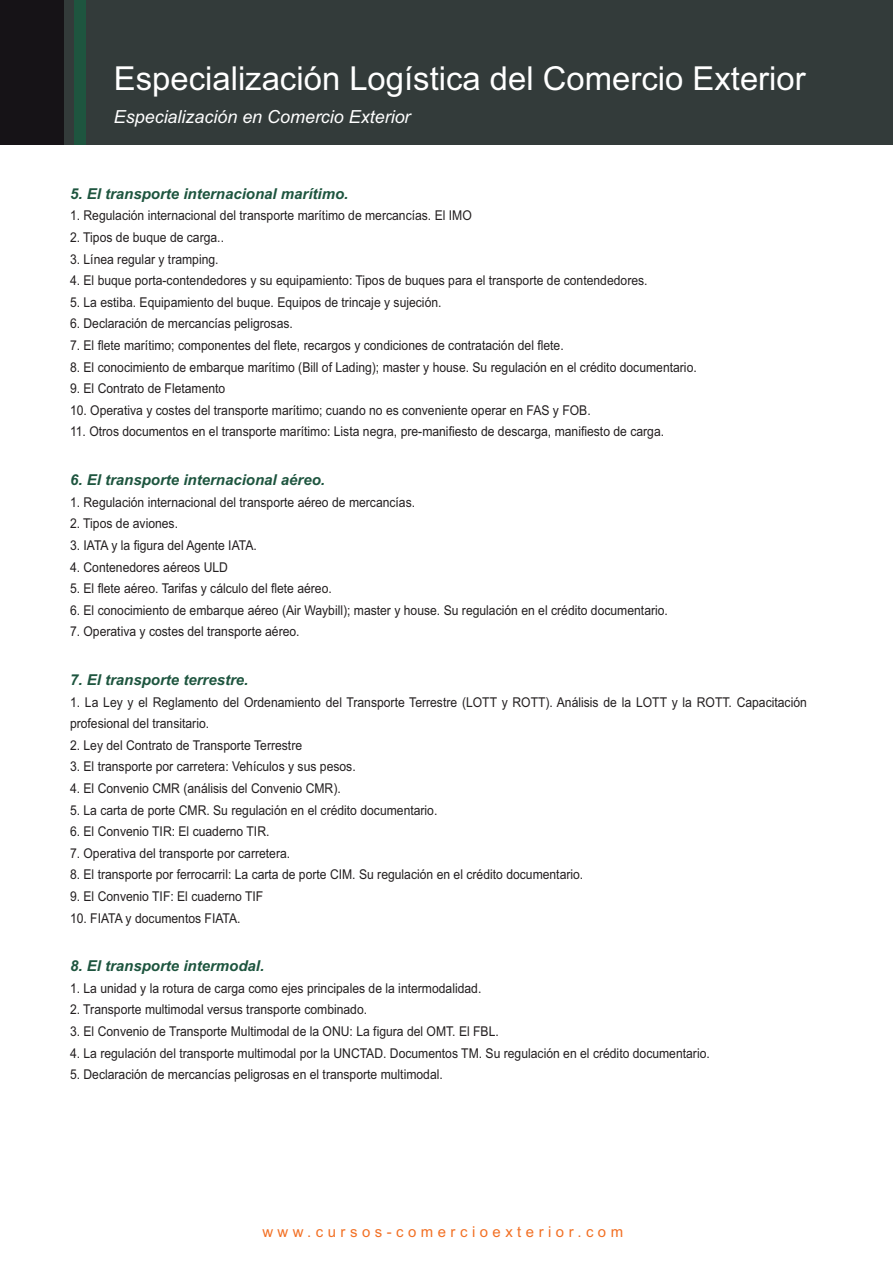
<style>
.page{position:relative;width:893px;height:1263px;background:#fff}
.page>*{position:absolute;margin:0;border:0;box-sizing:border-box;transform-origin:0 0}
.t1{font:33px "Arial";color:#fff}
.t2{font:italic 18px "Arial";color:#fff}
.t3{font:italic 700 15px "Arial";color:#1e553f}
.t4{font:15px "Arial";letter-spacing:.3em;color:#f27024}
.t5{font:13.5px/21.6px "Arial";color:#231f20;scale:.9 1}
</style>
<div class="page">
<div style="left:0;top:0;width:893px;height:144px;background:#333b3a"></div>
<div style="left:0;top:0;width:64px;height:144px;background:#161317"></div>
<div style="left:74px;top:0;width:11px;height:144px;background:#1e553f"></div>
<h1 class="t1" style="left:114px;top:57px;width:693px">Especialización Logística del Comercio Exterior</h1>
<h2 class="t2" style="left:114px;top:105px;width:298px">Especialización en Comercio Exterior</h2>
<p class="t3" style="left:70px;top:184px;width:280px">5. El transporte internacional marítimo.</p>
<p class="t5" style="left:70px;top:205px;width:448px">1. Regulación internacional del transporte marítimo de mercancías. El IMO</p>
<p class="t5" style="left:70px;top:227px;width:173px">2. Tipos de buque de carga..</p>
<p class="t5" style="left:70px;top:248px;width:167px">3. Línea regular y tramping.</p>
<p class="t5" style="left:70px;top:270px;width:643px">4. El buque porta-contendedores y su equipamiento: Tipos de buques para el transporte de contendedores.</p>
<p class="t5" style="left:70px;top:291px;width:414px">5. La estiba. Equipamiento del buque. Equipos de trincaje y sujeción.</p>
<p class="t5" style="left:70px;top:313px;width:249px">6. Declaración de mercancías peligrosas.</p>
<p class="t5" style="left:70px;top:335px;width:550px">7. El flete marítimo; componentes del flete, recargos y condiciones de contratación del flete.</p>
<p class="t5" style="left:70px;top:356px;width:698px">8. El conocimiento de embarque marítimo (Bill of Lading); master y house. Su regulación en el crédito documentario.</p>
<p class="t5" style="left:70px;top:378px;width:174px">9. El Contrato de Fletamento</p>
<p class="t5" style="left:70px;top:399px;width:580px">10. Operativa y costes del transporte marítimo; cuando no es conveniente operar en FAS y FOB.</p>
<p class="t5" style="left:70px;top:421px;width:662px">11. Otros documentos en el transporte marítimo: Lista negra, pre-manifiesto de descarga, manifiesto de carga.</p>
<p class="t3" style="left:70px;top:470px;width:257px">6. El transporte internacional aéreo.</p>
<p class="t5" style="left:70px;top:491px;width:385px">1. Regulación internacional del transporte aéreo de mercancías.</p>
<p class="t5" style="left:70px;top:513px;width:122px">2. Tipos de aviones.</p>
<p class="t5" style="left:70px;top:534px;width:209px">3. IATA y la figura del Agente IATA.</p>
<p class="t5" style="left:70px;top:556px;width:177px">4. Contenedores aéreos ULD</p>
<p class="t5" style="left:70px;top:578px;width:292px">5. El flete aéreo. Tarifas y cálculo del flete aéreo.</p>
<p class="t5" style="left:70px;top:599px;width:666px">6. El conocimiento de embarque aéreo (Air Waybill); master y house. Su regulación en el crédito documentario.</p>
<p class="t5" style="left:70px;top:621px;width:257px">7. Operativa y costes del transporte aéreo.</p>
<p class="t3" style="left:70px;top:670px;width:180px">7. El transporte terrestre.</p>
<p class="t5" style="left:70px;top:691px;width:820px">1. La Ley y el Reglamento del Ordenamiento del Transporte Terrestre (LOTT y ROTT). Análisis de la LOTT y la ROTT. Capacitación profesional del transitario.</p>
<p class="t5" style="left:70px;top:734px;width:259px">2. Ley del Contrato de Transporte Terrestre</p>
<p class="t5" style="left:70px;top:756px;width:319px">3. El transporte por carretera: Vehículos y sus pesos.</p>
<p class="t5" style="left:70px;top:777px;width:302px">4. El Convenio CMR (análisis del Convenio CMR).</p>
<p class="t5" style="left:70px;top:799px;width:410px">5. La carta de porte CMR. Su regulación en el crédito documentario.</p>
<p class="t5" style="left:70px;top:821px;width:223px">6. El Convenio TIR: El cuaderno TIR.</p>
<p class="t5" style="left:70px;top:842px;width:246px">7. Operativa del transporte por carretera.</p>
<p class="t5" style="left:70px;top:864px;width:572px">8. El transporte por ferrocarril: La carta de porte CIM. Su regulación en el crédito documentario.</p>
<p class="t5" style="left:70px;top:885px;width:216px">9. El Convenio TIF: El cuaderno TIF</p>
<p class="t5" style="left:70px;top:907px;width:191px">10. FIATA y documentos FIATA.</p>
<p class="t3" style="left:70px;top:956px;width:196px">8. El transporte intermodal.</p>
<p class="t5" style="left:70px;top:977px;width:459px">1. La unidad y la rotura de carga como ejes principales de la intermodalidad.</p>
<p class="t5" style="left:70px;top:999px;width:332px">2. Transporte multimodal versus transporte combinado.</p>
<p class="t5" style="left:70px;top:1020px;width:478px">3. El Convenio de Transporte Multimodal de la ONU: La figura del OMT. El FBL.</p>
<p class="t5" style="left:70px;top:1042px;width:712px">4. La regulación del transporte multimodal por la UNCTAD. Documentos TM. Su regulación en el crédito documentario.</p>
<p class="t5" style="left:70px;top:1064px;width:416px">5. Declaración de mercancías peligrosas en el transporte multimodal.</p>
<p class="t4" style="left:262px;top:1222px;width:362px">www.cursos-comercioexterior.com</p>
</div>
